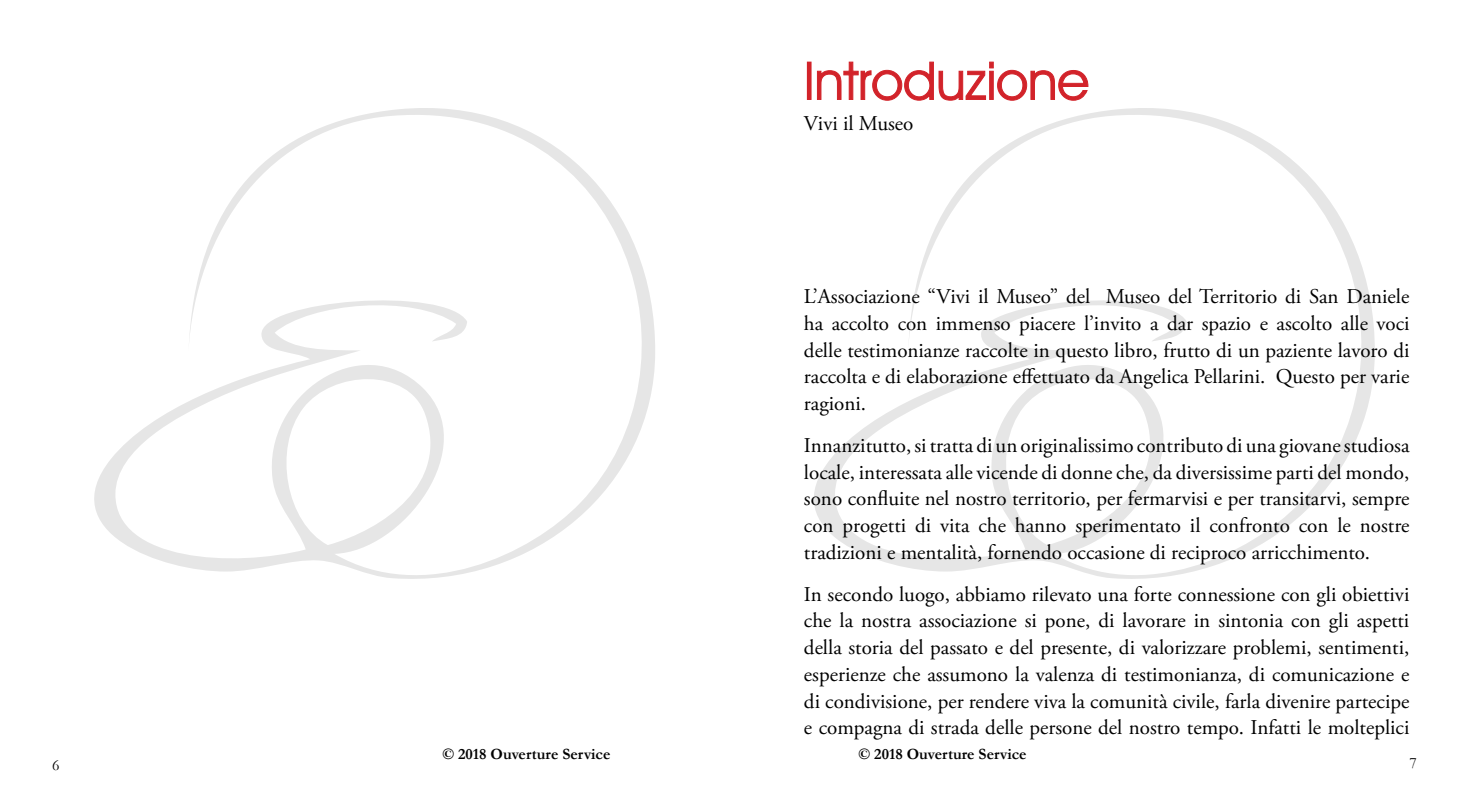
<style>
.page{position:relative;width:1469px;height:794px;background:#fff}
.page>*{position:absolute;margin:0;border:0;box-sizing:border-box;transform-origin:0 0}
.t1{font:52.5px "Avant Garde IT Cby BT";color:#d2232a}
.t2{font:21px/26.8px "Adobe Garamond Pro";color:#000;text-align:justify}
.t3{font:700 15.75px "Garamond";color:#000}
.t4{font:15.75px "Garamond";color:#000}
</style>
<div class="page">
<svg style="left:94px;top:108px;width:561px;height:471px"></svg>
<svg style="left:814px;top:108px;width:561px;height:471px"></svg>
<div style="left:807px;top:62px;width:4px;height:38px;border:1px solid #d2232a"></div>
<svg style="left:816px;top:61px;width:272px;height:40px"></svg>
<h1 class="t1" style="left:804px;top:49px;width:287px">Introduzione</h1>
<p class="t2" style="left:804px;top:110px;width:111px">Vivi il Museo</p>
<p class="t2" style="left:804px;top:284px;width:607px">L’Associazione “Vivi il Museo” del Museo del Territorio di San Daniele ha accolto con immenso piacere l’invito a dar spazio e ascolto alle voci delle testimonianze raccolte in questo libro, frutto di un paziente lavoro di raccolta e di elaborazione effettuato da Angelica Pellarini. Questo per varie ragioni.</p>
<p class="t2" style="left:804px;top:432px;width:607px">Innanzitutto, si tratta di un originalissimo contributo di una giovane studiosa locale, interessata alle vicende di donne che, da diversissime parti del mondo, sono confluite nel nostro territorio, per fermarvisi e per transitarvi, sempre con progetti di vita che hanno sperimentato il confronto con le nostre tradizioni e mentalità, fornendo occasione di reciproco arricchimento.</p>
<p class="t2" style="left:804px;top:581px;width:607px">In secondo luogo, abbiamo rilevato una forte connessione con gli obiettivi che la nostra associazione si pone, di lavorare in sintonia con gli aspetti della storia del passato e del presente, di valorizzare problemi, sentimenti, esperienze che assumono la valenza di testimonianza, di comunicazione e di condivisione, per rendere viva la comunità civile, farla divenire partecipe e compagna di strada delle persone del nostro tempo. Infatti le molteplici</p>
<p class="t3" style="left:442px;top:745px;width:169px">© 2018 Ouverture Service</p>
<p class="t3" style="left:858px;top:745px;width:169px">© 2018 Ouverture Service</p>
<p class="t4" style="left:52px;top:755px;width:9px">6</p>
<p class="t4" style="left:1409px;top:753px;width:9px">7</p>
</div>
